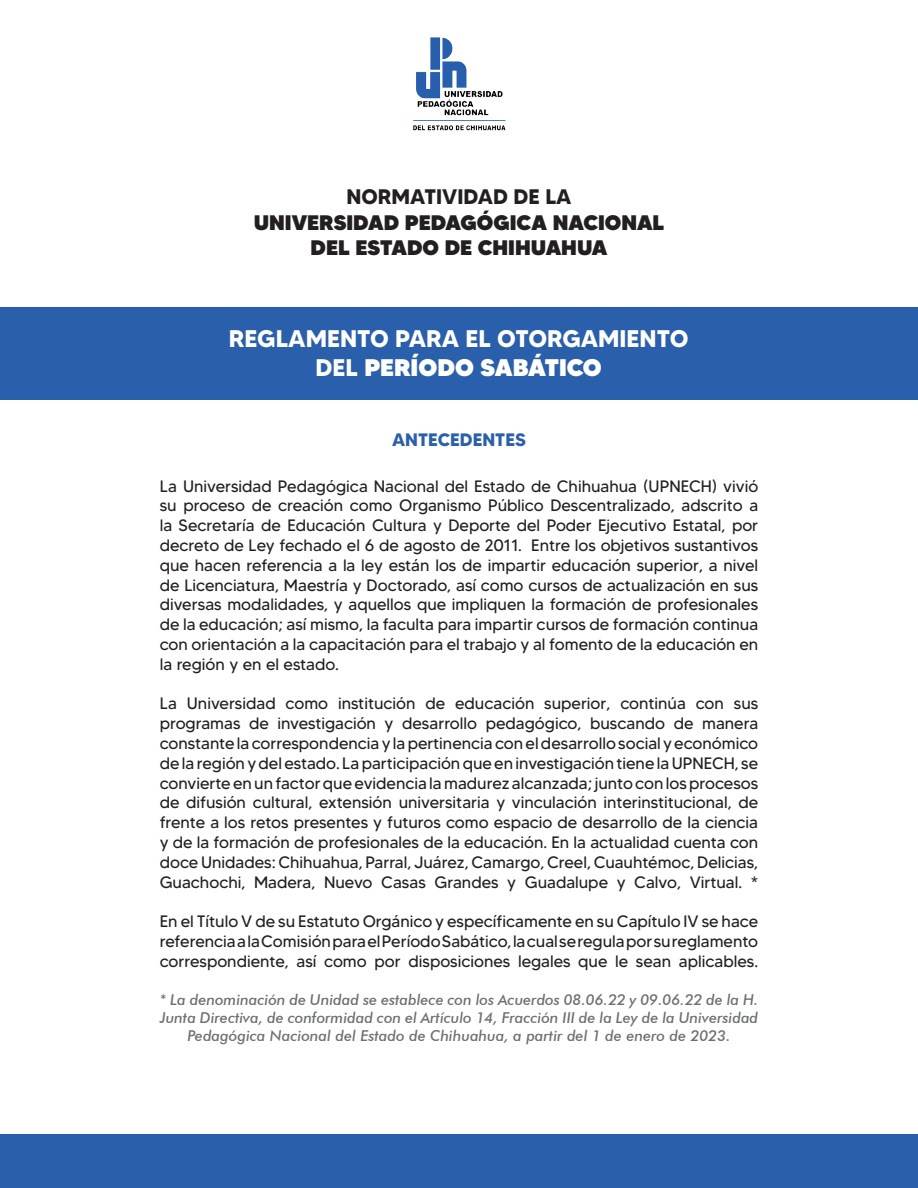
<style>
.page{position:relative;width:918px;height:1188px;background:#fff}
.page>*{position:absolute;margin:0;border:0;box-sizing:border-box;transform-origin:0 0}
.t1{font:700 24px "MADETOMMY";color:#fff}
.t2{font:900 24px "MADETOMMY";color:#fff}
.t3{font:900 21px "MADETOMMY";color:#231f20}
.t4{font:700 21px "MADETOMMY";color:#231f20}
.t5{font:700 18px "MADETOMMY";color:#2a5fac}
.t6{font:16.5px/19.8px "MADETOMMY";color:#231f20;text-align:justify}
.t7{font:italic 500 15px/18px "Futura BT";color:#6d6f71;text-align:center}
.s1{font-weight:700}
</style>
<div class="page">
<img style="left:413px;top:37px;width:93px;height:94px">
<div style="left:0;top:308px;width:918px;height:92px;background:#2a5fac"></div>
<div style="left:0;top:1134px;width:918px;height:54px;background:#2a5fac"></div>
<p class="t4" style="left:346px;top:184px;width:227px">NORMATIVIDAD DE LA</p>
<p class="t3" style="left:254px;top:209px;width:412px">UNIVERSIDAD PEDAGÓGICA NACIONAL</p>
<p class="t3" style="left:311px;top:234px;width:298px">DEL ESTADO DE CHIHUAHUA</p>
<p class="t1" style="left:229px;top:324px;width:461px">REGLAMENTO PARA EL OTORGAMIENTO</p>
<p class="t2" style="left:316px;top:352px;width:288px"><span class="s1">DEL</span> PERÍODO SABÁTICO</p>
<p class="t5" style="left:392px;top:429px;width:135px">ANTECEDENTES</p>
<p class="t6" style="left:160px;top:476px;width:600px">La Universidad Pedagógica Nacional del Estado de Chihuahua (UPNECH) vivió su proceso de creación como Organismo Público Descentralizado, adscrito a la Secretaría de Educación Cultura y Deporte del Poder Ejecutivo Estatal, por decreto de Ley fechado el 6 de agosto de 2011. Entre los objetivos sustantivos que hacen referencia a la ley están los de impartir educación superior, a nivel de Licenciatura, Maestría y Doctorado, así como cursos de actualización en sus diversas modalidades, y aquellos que impliquen la formación de profesionales de la educación; así mismo, la faculta para impartir cursos de formación continua con orientación a la capacitación para el trabajo y al fomento de la educación en la región y en el estado.</p>
<p class="t6" style="left:160px;top:694px;width:600px">La Universidad como institución de educación superior, continúa con sus programas de investigación y desarrollo pedagógico, buscando de manera constante la correspondencia y la pertinencia con el desarrollo social y económico de la región y del estado. La participación que en investigación tiene la UPNECH, se convierte en un factor que evidencia la madurez alcanzada; junto con los procesos de difusión cultural, extensión universitaria y vinculación interinstitucional, de frente a los retos presentes y futuros como espacio de desarrollo de la ciencia y de la formación de profesionales de la educación. En la actualidad cuenta con doce Unidades: Chihuahua, Parral, Juárez, Camargo, Creel, Cuauhtémoc, Delicias, Guachochi, Madera, Nuevo Casas Grandes y Guadalupe y Calvo, Virtual. *</p>
<p class="t6" style="left:160px;top:911px;width:600px">En el Título V de su Estatuto Orgánico y específicamente en su Capítulo IV se hace referencia a la Comisión para el Período Sabático, la cual se regula por su reglamento correspondiente, así como por disposiciones legales que le sean aplicables.</p>
<p class="t7" style="left:160px;top:990px;width:600px">* La denominación de Unidad se establece con los Acuerdos 08.06.22 y 09.06.22 de la H.<br>Junta Directiva, de conformidad con el Artículo 14, Fracción III de la Ley de la Universidad<br>Pedagógica Nacional del Estado de Chihuahua, a partir del 1 de enero de 2023.</p>
</div>
